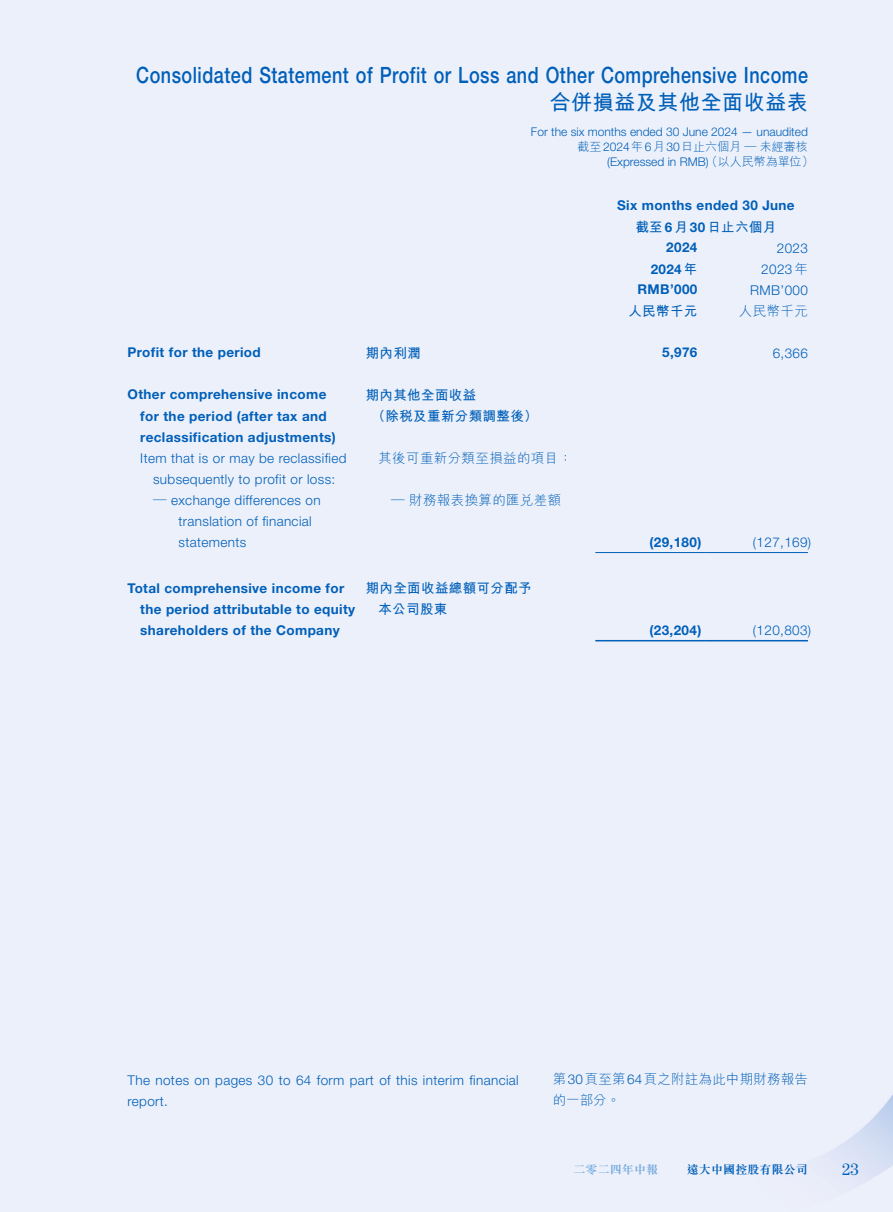
<style>
.page{position:relative;width:893px;height:1212px;background:#ecf0fa}
.page>*{position:absolute;margin:0;border:0;box-sizing:border-box;transform-origin:0 0}
.t1{font:500 22.5px "Helvetica Neue LT Pro";letter-spacing:.025em;color:#005fb9;scale:.8 1}
.t2{font:700 21px "M Hei HK";letter-spacing:.025em;color:#005fb9}
.t3{font:16.5px "Century Std";color:#005fb9}
.t4{font:700 13.5px/21px "Helvetica Neue LT Pro";letter-spacing:.025em;color:#005fb9}
.t5{font:300 13.5px/21px "Helvetica Neue LT Pro";letter-spacing:.025em;color:#005fb9}
.t6{font:700 13.5px/21px "M Hei HK";letter-spacing:.025em;color:#005fb9}
.t7{font:300 13.5px/21px "M Hei HK";letter-spacing:.025em;color:#005fb9}
.t8{font:300 12px "Helvetica Neue LT Pro";color:#005fb9}
.t9{font:300 12px "M Hei HK";color:#005fb9}
.t10{font:700 12px "M Sung HK";letter-spacing:.01em;color:#005fb9}
.t11{font:700 12px "M Sung HK";letter-spacing:.01em;color:#74aadd}
.s1{font-family:"Helvetica Neue LT Pro"}
.s2{font-family:"M Hei HK"}
</style>
<div class="page">
<img style="left:827px;top:1094px;width:66px;height:90px">
<hr style="left:595px;top:552px;width:111px;height:1px;background:#005fb9">
<hr style="left:706px;top:552px;width:102px;height:1px;background:#005fb9">
<hr style="left:595px;top:640px;width:111px;height:1px;background:#005fb9">
<hr style="left:706px;top:640px;width:102px;height:1px;background:#005fb9">
<h1 class="t1" style="left:136px;top:62px;width:841px">Consolidated Statement of Profit or Loss and Other Comprehensive Income</h1>
<h2 class="t2" style="left:550px;top:87px;width:260px">合併損益及其他全面收益表</h2>
<p class="t8" style="left:531px;top:125px;width:278px">For the six months ended 30 June 2024 — unaudited</p>
<p class="t9" style="left:578px;top:138px;width:232px">截至<span class="s1">2024</span>年<span class="s1">6</span>月<span class="s1">30</span>日止六個月 — 未經審核</p>
<p class="t8" style="left:607px;top:155px;width:208px">(Expressed in RMB) <span class="s2">（以人民幣為單位）</span></p>
<p class="t4" style="left:617px;top:195px;width:179px">Six months ended 30 June</p>
<p class="t6" style="left:635px;top:215px;width:142px">截至<span class="s1">6</span>月<span class="s1">30</span>日止六個月</p>
<p class="t4" style="left:666px;top:237px;width:33px">2024</p>
<p class="t5" style="left:777px;top:237px;width:33px">2023</p>
<p class="t4" style="left:651px;top:258px;width:48px">2024<span class="s2">年</span></p>
<p class="t5" style="left:761px;top:258px;width:48px">2023<span class="s2">年</span></p>
<p class="t4" style="left:637px;top:279px;width:61px">RMB’000</p>
<p class="t5" style="left:750px;top:279px;width:59px">RMB’000</p>
<p class="t6" style="left:628px;top:299px;width:70px">人民幣千元</p>
<p class="t7" style="left:739px;top:300px;width:70px">人民幣千元</p>
<p class="t4" style="left:128px;top:342px;width:135px">Profit for the period</p>
<p class="t6" style="left:366px;top:341px;width:57px">期內利潤</p>
<p class="t4" style="left:662px;top:342px;width:37px">5,976</p>
<p class="t5" style="left:773px;top:342px;width:37px">6,366</p>
<p class="t4" style="left:140px;top:384px;width:197px;text-indent:-13px">Other comprehensive income for the period (after tax and reclassification adjustments)</p>
<p class="t6" style="left:372px;top:383px;width:168px;text-indent:-6px">期內其他全面收益<br>（除稅及重新分類調整後）</p>
<p class="t5" style="left:140px;top:447px;width:208px;text-align:center">Item that is or may be reclassified subsequently to profit or loss:</p>
<p class="t7" style="left:378px;top:447px;width:195px">其後可重新分類至損益的項目：</p>
<p class="t5" style="left:179px;top:489px;width:144px;text-indent:-26px"><span class="s2">—</span> exchange differences on translation of financial statements</p>
<p class="t7" style="left:391px;top:489px;width:172px">— 財務報表換算的匯兌差額</p>
<p class="t4" style="left:649px;top:531px;width:53px">(29,180)</p>
<p class="t5" style="left:753px;top:531px;width:60px">(127,169)</p>
<p class="t4" style="left:140px;top:577px;width:216px;text-indent:-13px">Total comprehensive income for the period attributable to equity shareholders of the Company</p>
<p class="t6" style="left:378px;top:577px;width:155px;text-indent:-13px">期內全面收益總額可分配予本公司股東</p>
<p class="t4" style="left:649px;top:619px;width:53px">(23,204)</p>
<p class="t5" style="left:753px;top:620px;width:60px">(120,803)</p>
<p class="t5" style="left:128px;top:1070px;width:393px">The notes on pages 30 to 64 form part of this interim financial report.</p>
<p class="t7" style="left:553px;top:1068px;width:257px">第<span class="s1">30</span>頁至第<span class="s1">64</span>頁之附註為此中期財務報告的一部分。</p>
<p class="t11" style="left:573px;top:1161px;width:86px">二零二四年中報</p>
<p class="t10" style="left:687px;top:1161px;width:123px">遠大中國控股有限公司</p>
<p class="t3" style="left:842px;top:1160px;width:18px">23</p>
</div>
